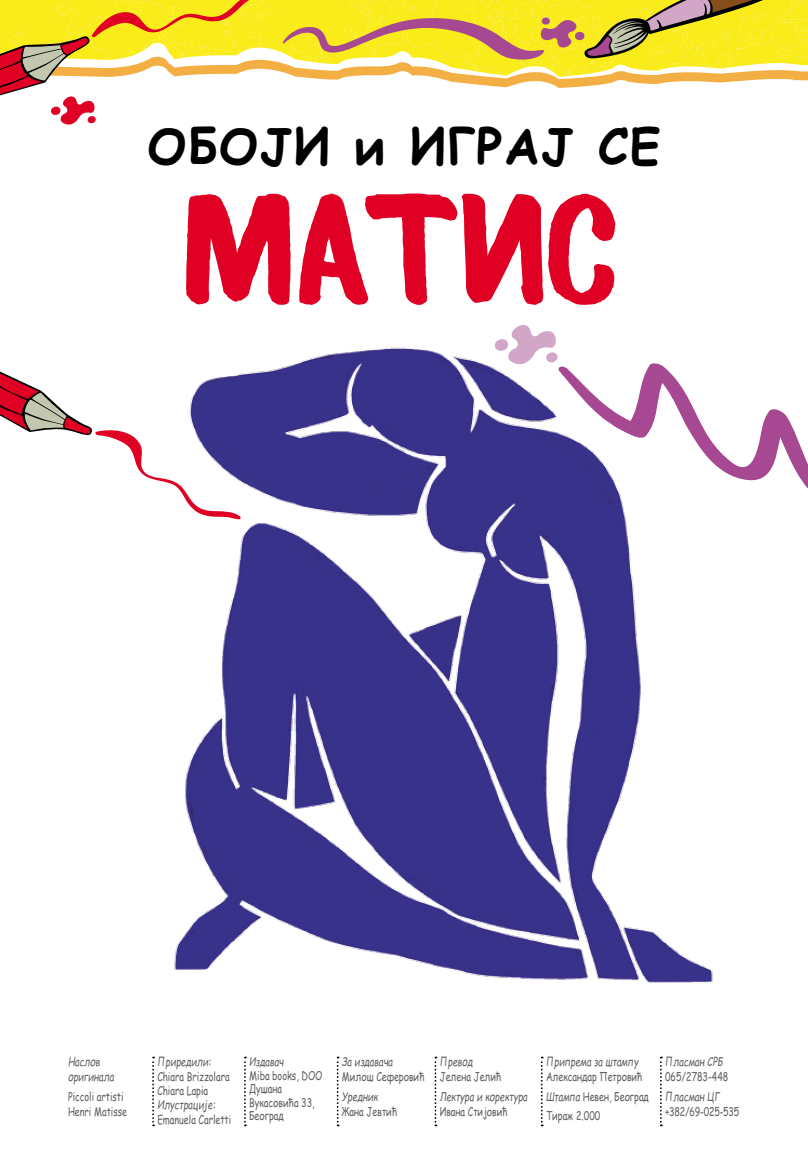
<style>
.page{position:relative;width:808px;height:1149px;background:#fff}
.page>*{position:absolute;margin:0;border:0;box-sizing:border-box;transform-origin:0 0}
.t1{font:147px "Bosk";color:#df0023;scale:1.05 1}
.t2{font:700 48.9px "Comic Sans MS";letter-spacing:.03em;color:#000}
.t3{font:12px/13.5px "Comic Sans MS";color:#636363;scale:.75 1}
.t4{font:italic 12px/15px "Comic Sans MS";color:#636363;scale:.75 1}
.t5{font:12px "Comic Sans MS";letter-spacing:-.02em;color:#636363;scale:.75 1}
.s1{font-style:italic}
</style>
<div class="page">
<svg style="left:0;top:0;width:808px;height:125px"></svg>
<svg style="left:721px;top:409px;width:87px;height:80px"></svg>
<svg style="left:511px;top:325px;width:45px;height:13px"></svg>
<svg style="left:0;top:371px;width:156px;height:109px"></svg>
<img style="left:156px;top:338px;width:565px;height:645px">
<svg style="left:186px;top:193px;width:430px;height:112px"></svg>
<svg style="left:152px;top:1056px;width:2px;height:69px"></svg>
<svg style="left:244px;top:1056px;width:2px;height:69px"></svg>
<svg style="left:337px;top:1056px;width:2px;height:69px"></svg>
<svg style="left:435px;top:1056px;width:1px;height:69px"></svg>
<svg style="left:541px;top:1056px;width:2px;height:69px"></svg>
<svg style="left:660px;top:1056px;width:2px;height:69px"></svg>
<h2 class="t2" style="left:148px;top:110px;width:514px">ОБОЈИ и ИГРАЈ СЕ</h2>
<h1 class="t1" style="left:185px;top:158px;width:430px">МАТИС</h1>
<p class="t4" style="left:68px;top:1053px;width:63px">Наслов оригинала</p>
<p class="t3" style="left:68px;top:1087px;width:80px;line-height:15px">Piccoli artisti<br>Henri Matisse</p>
<p class="t4" style="left:157px;top:1053px;width:73px">Приредили:</p>
<p class="t3" style="left:157px;top:1068px;width:98px;line-height:14.2px">Chiara Brizzolara<br>Chiara Lapia</p>
<p class="t4" style="left:157px;top:1096px;width:79px">Илустрације:</p>
<p class="t3" style="left:157px;top:1112px;width:100px">Emanuela Carletti</p>
<p class="t4" style="left:249px;top:1053px;width:48px">Издавач</p>
<p class="t3" style="left:249px;top:1067px;width:99px">Miba books, DOO<br>Душана<br>Вукасовића 33,<br>Београд</p>
<p class="t4" style="left:342px;top:1053px;width:69px">За издавача</p>
<p class="t3" style="left:342px;top:1069px;width:112px">Милош Сеферовић</p>
<p class="t4" style="left:342px;top:1087px;width:50px">Уредник</p>
<p class="t3" style="left:342px;top:1103px;width:75px">Жана Јевтић</p>
<p class="t4" style="left:440px;top:1053px;width:46px">Превод</p>
<p class="t3" style="left:440px;top:1069px;width:84px">Јелена Јелић</p>
<p class="t4" style="left:440px;top:1087px;width:119px">Лектура и коректура</p>
<p class="t3" style="left:440px;top:1103px;width:92px">Ивана Стијовић</p>
<p class="t4" style="left:546px;top:1053px;width:125px">Припрема за штампу</p>
<p class="t3" style="left:546px;top:1066px;width:139px;line-height:19.2px">Александар Петровић<br><span class="s1">Штампа</span> Невен, Београд<br>Тираж 2.000</p>
<p class="t4" style="left:665px;top:1053px;width:78px">Пласман СРБ</p>
<p class="t3" style="left:665px;top:1069px;width:86px">065/2783-448</p>
<p class="t4" style="left:665px;top:1087px;width:74px">Пласман ЦГ</p>
<p class="t5" style="left:665px;top:1101px;width:101px">+382/69-025-535</p>
</div>
